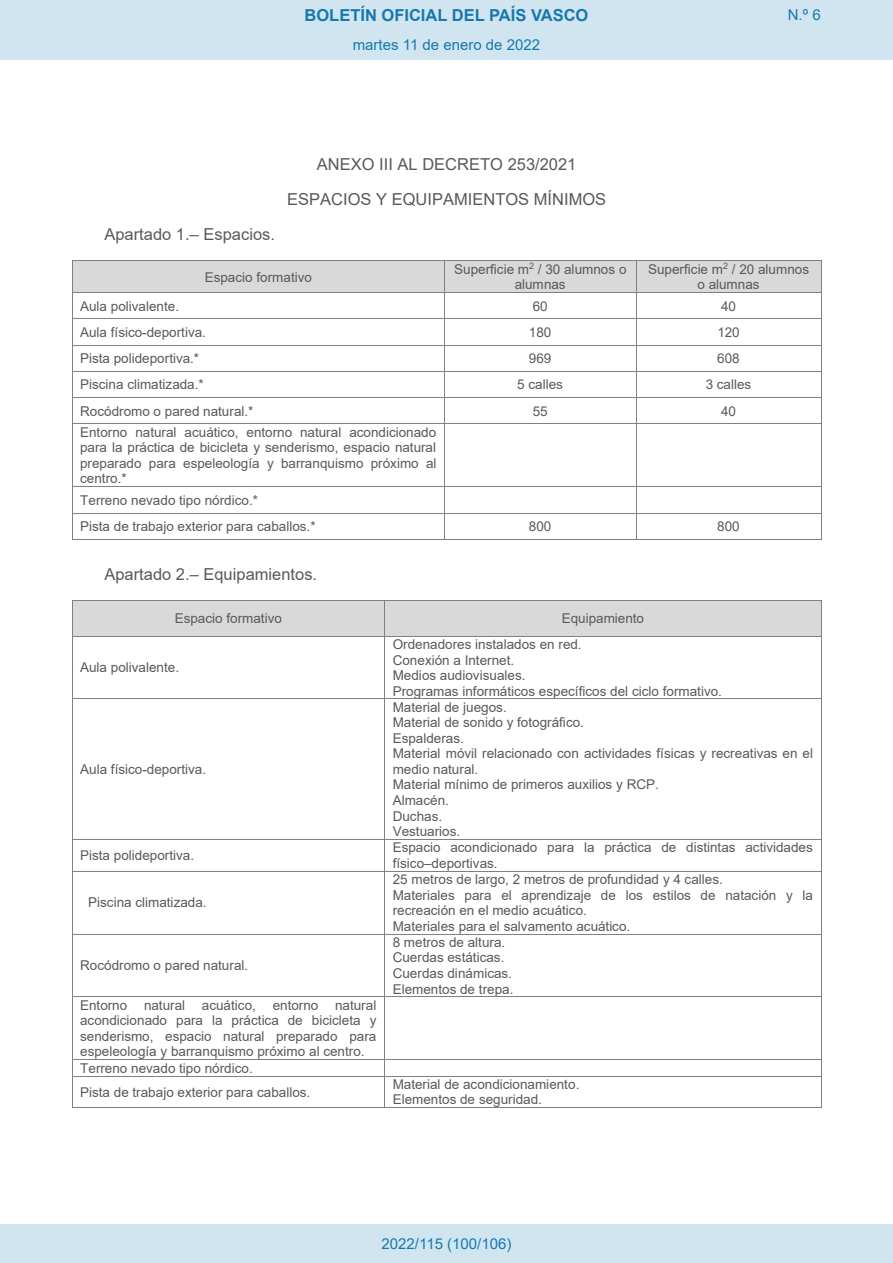
<style>
.page{position:relative;width:893px;height:1263px;background:#fff}
.page>*{position:absolute;margin:0;border:0;box-sizing:border-box;transform-origin:0 0}
.t1{font:16.5px/35.4px "Arial";color:#595959;text-align:center}
.t2{font:700 16.5px "Arial";color:#1879ad}
.Paginacion_Centro{font:15px "Arial";color:#1879ad}
.t3{font:13.5px/15.5px "Arial";color:#595959}
</style>
<div class="page">
<div style="left:72px;top:261px;width:372px;height:31px;background:#d9d9d9"></div>
<div style="left:445px;top:261px;width:191px;height:31px;background:#d9d9d9"></div>
<div style="left:636px;top:261px;width:185px;height:31px;background:#d9d9d9"></div>
<hr style="left:72px;top:261px;width:564px;height:1px;background:#808080">
<hr style="left:636px;top:261px;width:185px;height:1px;background:#808080">
<hr style="left:72px;top:261px;width:1px;height:31px;background:#808080">
<hr style="left:444px;top:261px;width:1px;height:31px;background:#808080">
<hr style="left:636px;top:261px;width:1px;height:31px;background:#808080">
<hr style="left:821px;top:261px;width:1px;height:31px;background:#808080">
<hr style="left:72px;top:292px;width:564px;height:1px;background:#808080">
<hr style="left:636px;top:292px;width:185px;height:1px;background:#808080">
<hr style="left:72px;top:319px;width:564px;height:1px;background:#808080">
<hr style="left:636px;top:319px;width:185px;height:1px;background:#808080">
<hr style="left:72px;top:345px;width:564px;height:1px;background:#808080">
<hr style="left:636px;top:345px;width:185px;height:1px;background:#808080">
<hr style="left:72px;top:371px;width:564px;height:1px;background:#808080">
<hr style="left:636px;top:371px;width:185px;height:1px;background:#808080">
<hr style="left:72px;top:397px;width:564px;height:1px;background:#808080">
<hr style="left:636px;top:397px;width:185px;height:1px;background:#808080">
<svg style="left:72px;top:293px;width:1px;height:131px"></svg>
<svg style="left:444px;top:293px;width:1px;height:131px"></svg>
<svg style="left:636px;top:293px;width:1px;height:131px"></svg>
<hr style="left:72px;top:424px;width:564px;height:1px;background:#808080">
<hr style="left:636px;top:424px;width:185px;height:1px;background:#808080">
<svg style="left:821px;top:292px;width:1px;height:132px"></svg>
<hr style="left:72px;top:424px;width:1px;height:62px;background:#808080">
<hr style="left:444px;top:424px;width:1px;height:62px;background:#808080">
<hr style="left:636px;top:424px;width:1px;height:62px;background:#808080">
<hr style="left:821px;top:424px;width:1px;height:62px;background:#808080">
<hr style="left:72px;top:486px;width:564px;height:1px;background:#808080">
<hr style="left:636px;top:486px;width:185px;height:1px;background:#808080">
<hr style="left:72px;top:513px;width:564px;height:1px;background:#808080">
<hr style="left:636px;top:513px;width:185px;height:1px;background:#808080">
<svg style="left:72px;top:487px;width:1px;height:52px"></svg>
<hr style="left:72px;top:539px;width:372px;height:1px;background:#808080">
<svg style="left:444px;top:487px;width:1px;height:53px"></svg>
<hr style="left:445px;top:539px;width:191px;height:1px;background:#808080">
<svg style="left:636px;top:487px;width:1px;height:52px"></svg>
<hr style="left:636px;top:539px;width:185px;height:1px;background:#808080">
<svg style="left:821px;top:486px;width:1px;height:54px"></svg>
<div style="left:72px;top:601px;width:312px;height:35px;background:#d9d9d9"></div>
<div style="left:385px;top:601px;width:436px;height:35px;background:#d9d9d9"></div>
<hr style="left:72px;top:600px;width:750px;height:1px;background:#808080">
<hr style="left:72px;top:601px;width:1px;height:35px;background:#808080">
<hr style="left:384px;top:601px;width:1px;height:35px;background:#808080">
<hr style="left:821px;top:601px;width:1px;height:35px;background:#808080">
<hr style="left:72px;top:636px;width:750px;height:1px;background:#808080">
<hr style="left:72px;top:636px;width:1px;height:62px;background:#808080">
<hr style="left:384px;top:636px;width:1px;height:62px;background:#808080">
<hr style="left:821px;top:636px;width:1px;height:62px;background:#808080">
<hr style="left:72px;top:698px;width:750px;height:1px;background:#808080">
<hr style="left:72px;top:699px;width:1px;height:140px;background:#808080">
<hr style="left:384px;top:699px;width:1px;height:140px;background:#808080">
<hr style="left:821px;top:699px;width:1px;height:140px;background:#808080">
<hr style="left:72px;top:839px;width:750px;height:1px;background:#808080">
<hr style="left:72px;top:840px;width:1px;height:31px;background:#808080">
<hr style="left:384px;top:840px;width:1px;height:31px;background:#808080">
<hr style="left:821px;top:840px;width:1px;height:31px;background:#808080">
<hr style="left:72px;top:871px;width:750px;height:1px;background:#808080">
<hr style="left:72px;top:871px;width:1px;height:63px;background:#808080">
<hr style="left:384px;top:871px;width:1px;height:63px;background:#808080">
<hr style="left:821px;top:871px;width:1px;height:63px;background:#808080">
<hr style="left:72px;top:934px;width:750px;height:1px;background:#808080">
<hr style="left:72px;top:934px;width:1px;height:62px;background:#808080">
<hr style="left:384px;top:934px;width:1px;height:62px;background:#808080">
<hr style="left:821px;top:934px;width:1px;height:62px;background:#808080">
<hr style="left:72px;top:996px;width:750px;height:1px;background:#808080">
<hr style="left:72px;top:997px;width:1px;height:62px;background:#808080">
<hr style="left:384px;top:997px;width:1px;height:62px;background:#808080">
<hr style="left:821px;top:997px;width:1px;height:62px;background:#808080">
<hr style="left:72px;top:1059px;width:750px;height:1px;background:#808080">
<svg style="left:72px;top:1060px;width:1px;height:16px"></svg>
<svg style="left:384px;top:1060px;width:1px;height:16px"></svg>
<svg style="left:821px;top:1060px;width:1px;height:16px"></svg>
<hr style="left:72px;top:1076px;width:750px;height:1px;background:#808080">
<hr style="left:72px;top:1076px;width:1px;height:32px;background:#808080">
<hr style="left:72px;top:1107px;width:312px;height:1px;background:#808080">
<hr style="left:384px;top:1076px;width:1px;height:32px;background:#808080">
<hr style="left:385px;top:1107px;width:436px;height:1px;background:#808080">
<hr style="left:821px;top:1076px;width:1px;height:32px;background:#808080">
<div style="left:0;top:0;width:893px;height:60px;background:#d0e5f0"></div>
<div style="left:0;top:1225px;width:893px;height:38px;background:#d0e5f0"></div>
<p class="t2" style="left:305px;top:3px;width:285px">BOLETÍN OFICIAL DEL PAÍS VASCO</p>
<p class="Paginacion_Centro" style="left:788px;top:5px;width:34px">N.º 6</p>
<p class="Paginacion_Centro" style="left:353px;top:35px;width:189px">martes 11 de enero de 2022</p>
<p class="t1" style="left:287px;top:146px;width:321px">ANEXO III AL DECRETO 253/2021<br>ESPACIOS Y EQUIPAMIENTOS MÍNIMOS</p>
<p class="t1" style="left:104px;top:217px;width:172px">Apartado 1.– Espacios.</p>
<p class="t3" style="left:205px;top:269px;width:109px">Espacio formativo</p>
<p class="t3" style="left:454px;top:261px;width:174px;text-align:center">Superficie m<sup>2</sup> / 30 alumnos o alumnas</p>
<p class="t3" style="left:648px;top:261px;width:162px;text-align:center">Superficie m<sup>2</sup> / 20 alumnos o alumnas</p>
<p class="t3" style="left:80px;top:298px;width:101px">Aula polivalente.</p>
<p class="t3" style="left:533px;top:298px;width:16px">60</p>
<p class="t3" style="left:721px;top:298px;width:16px">40</p>
<p class="t3" style="left:80px;top:324px;width:127px">Aula físico-deportiva.</p>
<p class="t3" style="left:529px;top:324px;width:24px">180</p>
<p class="t3" style="left:717px;top:324px;width:24px">120</p>
<p class="t3" style="left:80px;top:351px;width:121px">Pista polideportiva.*</p>
<p class="t3" style="left:529px;top:351px;width:24px">969</p>
<p class="t3" style="left:717px;top:351px;width:24px">608</p>
<p class="t3" style="left:80px;top:377px;width:125px">Piscina climatizada.*</p>
<p class="t3" style="left:517px;top:377px;width:47px">5 calles</p>
<p class="t3" style="left:706px;top:377px;width:47px">3 calles</p>
<p class="t3" style="left:80px;top:403px;width:175px">Rocódromo o pared natural.*</p>
<p class="t3" style="left:533px;top:403px;width:16px">55</p>
<p class="t3" style="left:721px;top:403px;width:16px">40</p>
<p class="t3" style="left:80px;top:424px;width:358px;text-align:justify">Entorno natural acuático, entorno natural acondicionado para la práctica de bicicleta y senderismo, espacio natural preparado para espeleología y barranquismo próximo al centro.*</p>
<p class="t3" style="left:80px;top:487px;width:237px;line-height:26.2px">Terreno nevado tipo nórdico.*<br>Pista de trabajo exterior para caballos.*</p>
<p class="t3" style="left:529px;top:518px;width:24px">800</p>
<p class="t3" style="left:717px;top:518px;width:24px">800</p>
<p class="t1" style="left:104px;top:556px;width:214px">Apartado 2.– Equipamientos.</p>
<p class="t3" style="left:175px;top:610px;width:109px">Espacio formativo</p>
<p class="t3" style="left:562px;top:610px;width:84px">Equipamiento</p>
<p class="t3" style="left:80px;top:660px;width:101px">Aula polivalente.</p>
<p class="t3" style="left:393px;top:636px;width:331px">Ordenadores instalados en red.<br>Conexión a Internet.<br>Medios audiovisuales.<br>Programas informáticos específicos del ciclo formativo.</p>
<p class="t3" style="left:80px;top:761px;width:128px">Aula físico-deportiva.</p>
<p class="t3" style="left:393px;top:699px;width:422px">Material de juegos.<br>Material de sonido y fotográfico.<br>Espalderas.<br>Material móvil relacionado con actividades físicas y recreativas en el medio natural.<br>Material mínimo de primeros auxilios y RCP.<br>Almacén.<br>Duchas.<br>Vestuarios.</p>
<p class="t3" style="left:80px;top:847px;width:116px">Pista polideportiva.</p>
<p class="t3" style="left:393px;top:840px;width:422px">Espacio acondicionado para la práctica de distintas actividades físico–deportivas.</p>
<p class="t3" style="left:88px;top:895px;width:120px">Piscina climatizada.</p>
<p class="t3" style="left:393px;top:871px;width:422px">25 metros de largo, 2 metros de profundidad y 4 calles.<br>Materiales para el aprendizaje de los estilos de natación y la recreación en el medio acuático.<br>Materiales para el salvamento acuático.</p>
<p class="t3" style="left:80px;top:958px;width:170px">Rocódromo o pared natural.</p>
<p class="t3" style="left:393px;top:934px;width:122px">8 metros de altura.<br>Cuerdas estáticas.<br>Cuerdas dinámicas.<br>Elementos de trepa.</p>
<p class="t3" style="left:80px;top:997px;width:298px">Entorno natural acuático, entorno natural acondicionado para la práctica de bicicleta y senderismo, espacio natural preparado para espeleología y barranquismo próximo al centro.<br>Terreno nevado tipo nórdico.</p>
<p class="t3" style="left:80px;top:1084px;width:232px">Pista de trabajo exterior para caballos.</p>
<p class="t3" style="left:393px;top:1076px;width:188px">Material de acondicionamiento.<br>Elementos de seguridad.</p>
<p class="Paginacion_Centro" style="left:382px;top:1234px;width:131px">2022/115 (100/106)</p>
</div>
